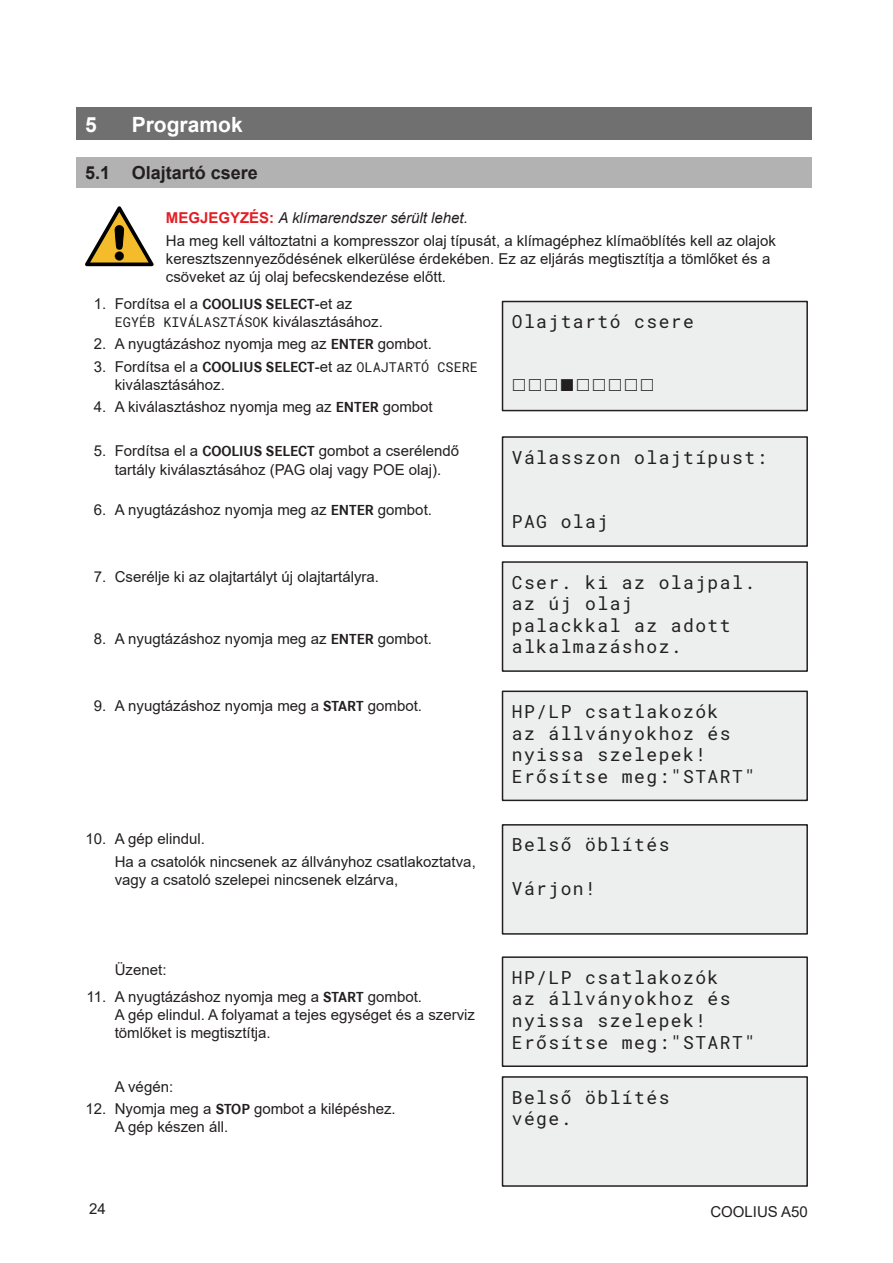
<style>
.page{position:relative;width:893px;height:1263px;background:#fff}
.page>*{position:absolute;margin:0;border:0;box-sizing:border-box;transform-origin:0 0}
.t1{font:700 21px "Arial";color:#fff}
.t2{font:18px/21.6px "Roboto Mono";letter-spacing:.08em;color:#231f20}
.t3{font:700 18px "Arial";color:#231f20}
.t4{font:15px/18px "Arial";color:#231f20}
.t5{font:13.5px "Roboto Mono";color:#231f20}
.s1{font-weight:700;color:#e41e25}
.s2{font-style:italic}
.s3{font-family:"Corporate S";font-weight:700}
.s4{font-family:"Arial";font-size:15px}
.s5{font-family:"Roboto Mono";font-size:13.5px}
</style>
<div class="page">
<div style="left:77px;top:108px;width:735px;height:32px;background:#707070"></div>
<div style="left:77px;top:157px;width:735px;height:30px;background:#b2b2b2"></div>
<svg style="left:85px;top:206px;width:69px;height:60px"></svg>
<div style="left:502px;top:301px;width:305px;height:110px;background:#edefef"></div>
<div style="left:502px;top:301px;width:306px;height:110px;border:2px solid #231f20"></div>
<div style="left:502px;top:437px;width:305px;height:109px;background:#edefef"></div>
<div style="left:502px;top:436px;width:306px;height:111px;border:2px solid #231f20"></div>
<div style="left:502px;top:562px;width:305px;height:109px;background:#edefef"></div>
<div style="left:502px;top:561px;width:306px;height:111px;border:2px solid #231f20"></div>
<div style="left:502px;top:691px;width:305px;height:109px;background:#edefef"></div>
<div style="left:502px;top:690px;width:306px;height:111px;border:2px solid #231f20"></div>
<div style="left:502px;top:825px;width:305px;height:109px;background:#edefef"></div>
<div style="left:502px;top:824px;width:306px;height:111px;border:2px solid #231f20"></div>
<div style="left:502px;top:957px;width:305px;height:109px;background:#edefef"></div>
<div style="left:502px;top:956px;width:306px;height:111px;border:2px solid #231f20"></div>
<div style="left:502px;top:1077px;width:305px;height:109px;background:#edefef"></div>
<div style="left:502px;top:1076px;width:306px;height:111px;border:2px solid #231f20"></div>
<h1 class="t1" style="left:85px;top:109px;width:13px">5</h1>
<h1 class="t1" style="left:132px;top:109px;width:112px">Programok</h1>
<p class="t3" style="left:85px;top:160px;width:174px">5.1 Olajtartó csere</p>
<p class="t4" style="left:166px;top:207px;width:612px;line-height:22.2px"><span class="s1">MEGJEGYZÉS:</span> <span class="s2">A klímarendszer sérült lehet.<br></span>Ha meg kell változtatni a kompresszor olaj típusát, a klímagéphez klímaöblítés kell az olajok</p>
<p class="t4" style="left:166px;top:249px;width:606px">keresztszennyeződésének elkerülése érdekében. Ez az eljárás megtisztítja a tömlőket és a csöveket az új olaj befecskendezése előtt.</p>
<p class="t4" style="left:94px;top:295px;width:260px">1. Fordítsa el a <span class="s3">COOLIUS SELECT</span>-et az</p>
<p class="t5" style="left:115px;top:313px;width:270px">EGYÉB KIVÁLASZTÁSOK <span class="s4">kiválasztásához.</span></p>
<p class="t4" style="left:94px;top:335px;width:340px">2. A nyugtázáshoz nyomja meg az <span class="s3">ENTER</span> gombot.</p>
<p class="t4" style="left:115px;top:357px;width:365px;text-indent:-21px">3. Fordítsa el a <span class="s3">COOLIUS SELECT</span>-et az <span class="s5">OLAJTARTÓ CSERE </span>kiválasztásához.</p>
<p class="t4" style="left:94px;top:398px;width:340px">4. A kiválasztáshoz nyomja meg az <span class="s3">ENTER</span> gombot</p>
<p class="t4" style="left:94px;top:442px;width:367px;text-align:center">5. Fordítsa el a <span class="s3">COOLIUS SELECT</span> gombot a cserélendő tartály kiválasztásához (PAG olaj vagy POE olaj).</p>
<p class="t4" style="left:94px;top:500px;width:340px">6. A nyugtázáshoz nyomja meg az <span class="s3">ENTER</span> gombot.</p>
<p class="t2" style="left:512px;top:310px;width:184px">Olajtartó csere</p>
<p class="t2" style="left:512px;top:446px;width:257px">Válasszon olajtípust:</p>
<p class="t2" style="left:512px;top:510px;width:98px">PAG olaj</p>
<p class="t4" style="left:94px;top:567px;width:287px">7. Cserélje ki az olajtartályt új olajtartályra.</p>
<p class="t4" style="left:94px;top:630px;width:340px">8. A nyugtázáshoz nyomja meg az <span class="s3">ENTER</span> gombot.</p>
<p class="t4" style="left:94px;top:696px;width:330px">9. A nyugtázáshoz nyomja meg a <span class="s3">START</span> gombot.</p>
<p class="t4" style="left:115px;top:828px;width:362px;line-height:22.2px;text-indent:-29px">10. A gép elindul.<br>Ha a csatolók nincsenek az állványhoz csatlakoztatva,</p>
<p class="t4" style="left:115px;top:870px;width:285px">vagy a csatoló szelepei nincsenek elzárva,</p>
<p class="t4" style="left:115px;top:960px;width:53px">Üzenet:</p>
<p class="t4" style="left:115px;top:988px;width:362px;text-indent:-28px">11. A nyugtázáshoz nyomja meg a <span class="s3">START</span> gombot.<br>A gép elindul. A folyamat a tejes egységet és a szerviz tömlőket is megtisztítja.</p>
<p class="t4" style="left:115px;top:1078px;width:60px">A végén:</p>
<p class="t4" style="left:115px;top:1100px;width:282px;text-indent:-29px">12. Nyomja meg a <span class="s3">STOP</span> gombot a kilépéshez.<br>A gép készen áll.</p>
<p class="t2" style="left:512px;top:571px;width:245px">Cser. ki az olajpal. az új olaj<br>palackkal az adott alkalmazáshoz.</p>
<p class="t2" style="left:512px;top:700px;width:245px">HP/LP csatlakozók<br>az állványokhoz és nyissa szelepek!<br>Erősítse meg:"START"</p>
<p class="t2" style="left:512px;top:833px;width:159px">Belső öblítés</p>
<p class="t2" style="left:512px;top:877px;width:86px">Várjon!</p>
<p class="t2" style="left:512px;top:966px;width:245px">HP/LP csatlakozók<br>az állványokhoz és nyissa szelepek!<br>Erősítse meg:"START"</p>
<p class="t2" style="left:512px;top:1086px;width:159px">Belső öblítés vége.</p>
<p class="t4" style="left:89px;top:1200px;width:18px">24</p>
<p class="t4" style="left:710px;top:1202px;width:99px">COOLIUS A50</p>
</div>
